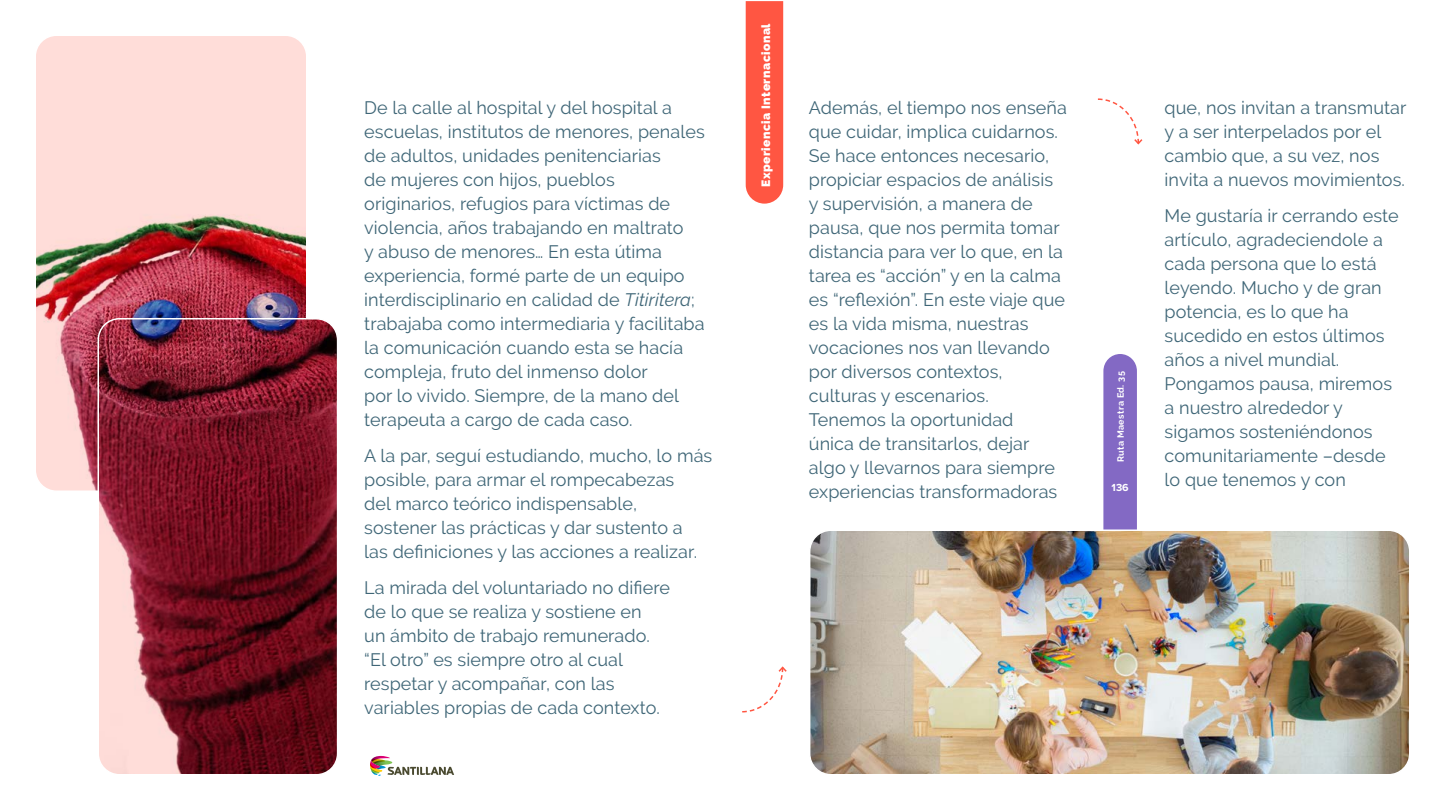
<style>
.page{position:relative;width:1440px;height:810px;background:#fff}
.page>*{position:absolute;margin:0;border:0;box-sizing:border-box;transform-origin:0 0}
.t1{font:18px/24px "Raleway";letter-spacing:.005em;color:#3f6677}
.t2{font:900 12px "Raleway";letter-spacing:.04em;color:#fff}
.t3{font:700 10.65px "Proxima Nova";color:#fff}
.t4{font:700 9px "Raleway";letter-spacing:.04em;color:#fff}
.s1{font-style:italic}
</style>
<div class="page">
<img style="left:37px;top:37px;width:267px;height:452px">
<div style="left:34px;top:34px;width:273px;height:458px;border:2px solid #fff;border-radius:21px"></div>
<img style="left:98px;top:319px;width:237px;height:454px">
<div style="left:98px;top:318px;width:240px;height:458px;border:2px solid #fff;border-radius:21px"></div>
<img style="left:812px;top:533px;width:596px;height:240px">
<div style="left:809px;top:530px;width:602px;height:246px;border:2px solid #fff;border-radius:21px"></div>
<svg style="left:370px;top:755px;width:84px;height:21px"></svg>
<div style="left:1103px;top:354px;width:34px;height:176px;background:#8369c4"></div>
<div style="left:746px;top:1px;width:37px;height:203px;background:#ff5642"></div>
<svg style="left:742px;top:666px;width:45px;height:47px"></svg>
<svg style="left:1097px;top:98px;width:46px;height:47px"></svg>
<p class="t1" style="left:364px;top:96px;width:342px">De la calle al hospital y del hospital a escuelas, institutos de menores, penales de adultos, unidades penitenciarias<br>de mujeres con hijos, pueblos originarios, refugios para víctimas de violencia, años trabajando en maltrato<br>y abuso de menores… En esta útima experiencia, formé parte de un equipo interdisciplinario en calidad de <span class="s1">Titiritera</span>; trabajaba como intermediaria y facilitaba la comunicación cuando esta se hacía compleja, fruto del inmenso dolor<br>por lo vivido. Siempre, de la mano del terapeuta a cargo de cada caso.</p>
<p class="t1" style="left:364px;top:444px;width:350px">A la par, seguí estudiando, mucho, lo más posible, para armar el rompecabezas<br>del marco teórico indispensable, sostener las prácticas y dar sustento a<br>las definiciones y las acciones a realizar.</p>
<p class="t1" style="left:364px;top:576px;width:307px">La mirada del voluntariado no difiere de lo que se realiza y sostiene en<br>un ámbito de trabajo remunerado. “El otro” es siempre otro al cual respetar y acompañar, con las variables propias de cada contexto.</p>
<p class="t2" style="left:759px;top:187px;width:165px;rotate:-90deg">Experiencia Internacional</p>
<p class="t1" style="left:809px;top:96px;width:260px">Además, el tiempo nos enseña que cuidar, implica cuidarnos.<br>Se hace entonces necesario, propiciar espacios de análisis y supervisión, a manera de pausa, que nos permita tomar distancia para ver lo que, en la tarea es “acción” y en la calma es “reflexión”. En este viaje que es la vida misma, nuestras vocaciones nos van llevando por diversos contextos, culturas y escenarios.<br>Tenemos la oportunidad<br>única de transitarlos, dejar algo y llevarnos para siempre experiencias transformadoras</p>
<p class="t1" style="left:1165px;top:96px;width:243px">que, nos invitan a transmutar y a ser interpelados por el cambio que, a su vez, nos invita a nuevos movimientos.</p>
<p class="t1" style="left:1165px;top:204px;width:236px">Me gustaría ir cerrando este artículo, agradeciendole a cada persona que lo está leyendo. Mucho y de gran potencia, es lo que ha sucedido en estos últimos años a nivel mundial.<br>Pongamos pausa, miremos a nuestro alrededor y sigamos sosteniéndonos comunitariamente –desde lo que tenemos y con</p>
<p class="t4" style="left:1116px;top:462px;width:92px;rotate:-90deg">Ruta Maestra Ed. 35</p>
<p class="t3" style="left:1112px;top:480px;width:19px">136</p>
</div>
